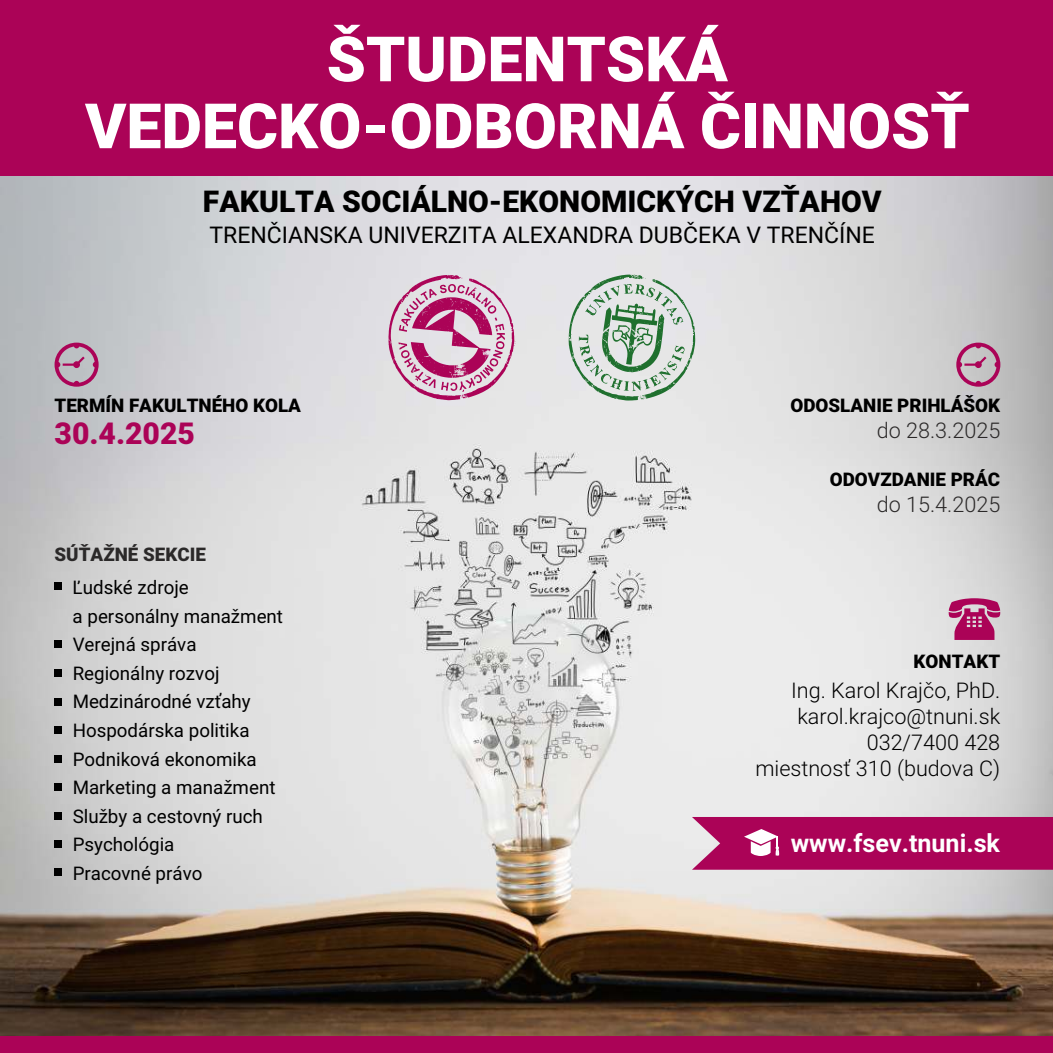
<style>
.page{position:relative;width:1053px;height:1053px;background:#fff}
.page>*{position:absolute;margin:0;border:0;box-sizing:border-box;transform-origin:0 0}
.t1{font:900 62.62px/66.9px "Roboto";color:#fff;text-align:center}
.t2{font:900 30.12px "Roboto";color:#ab0357}
.t3{font:900 30px "Roboto";color:#000}
.t4{font:700 25.12px "Roboto";color:#fff}
.t5{font:23px "Roboto";color:#000}
.t6{font:300 21.62px/25.9px "Roboto";color:#000;text-align:right}
.t7{font:300 21.62px "Roboto";color:#2b2929}
.t8{font:18.75px/28.6px "Roboto";color:#000}
.t9{font:900 18.75px "Roboto";color:#000}
.t10{font:900 18.75px "Roboto";color:#2b2929}
</style>
<div class="page">
<img style="left:0;top:438px;width:1052px;height:598px">
<img style="left:0;top:175px;width:1052px;height:263px">
<div style="left:0;top:0;width:1052px;height:175px;background:#ab0357"></div>
<svg style="left:692px;top:816px;width:360px;height:53px;background:#b11864"></svg>
<div style="left:55px;top:582px;width:7px;height:7px;background:#000"></div>
<div style="left:0;top:1036px;width:1052px;height:16px;background:#ab0357"></div>
<div style="left:55px;top:640px;width:7px;height:7px;background:#000"></div>
<div style="left:55px;top:669px;width:7px;height:7px;background:#000"></div>
<div style="left:55px;top:698px;width:7px;height:7px;background:#000"></div>
<div style="left:55px;top:726px;width:7px;height:7px;background:#000"></div>
<div style="left:55px;top:755px;width:7px;height:7px;background:#000"></div>
<div style="left:55px;top:783px;width:7px;height:8px;background:#000"></div>
<div style="left:55px;top:812px;width:7px;height:7px;background:#000"></div>
<div style="left:55px;top:840px;width:7px;height:7px;background:#000"></div>
<svg style="left:55px;top:342px;width:44px;height:44px;background:#b787a3"></svg>
<svg style="left:948px;top:598px;width:52px;height:42px;background:#bb4d84"></svg>
<svg style="left:956px;top:342px;width:44px;height:44px;background:#bd8ba4"></svg>
<svg style="left:568px;top:274px;width:127px;height:126px;background:#bbccc0"></svg>
<svg style="left:388px;top:275px;width:126px;height:125px;background:#d29eba"></svg>
<div style="left:55px;top:868px;width:7px;height:7px;background:#000"></div>
<h1 class="t1" style="left:85px;top:32px;width:886px">ŠTUDENTSKÁ<br>VEDECKO-ODBORNÁ ČINNOSŤ</h1>
<h3 class="t3" style="left:203px;top:190px;width:680px">FAKULTA SOCIÁLNO-EKONOMICKÝCH VZŤAHOV</h3>
<p class="t5" style="left:209px;top:225px;width:667px">TRENČIANSKA UNIVERZITA ALEXANDRA DUBČEKA V TRENČÍNE</p>
<p class="t9" style="left:55px;top:398px;width:248px">TERMÍN FAKULTNÉHO KOLA</p>
<h2 class="t2" style="left:55px;top:421px;width:142px">30.4.2025</h2>
<p class="t10" style="left:55px;top:547px;width:153px">SÚŤAŽNÉ SEKCIE</p>
<p class="t8" style="left:73px;top:575px;width:212px">Ľudské zdroje<br>a personálny manažment<br>Verejná správa<br>Regionálny rozvoj<br>Medzinárodné vzťahy<br>Hospodárska politika<br>Podniková ekonomika<br>Marketing a manažment<br>Služby a cestovný ruch<br>Psychológia<br>Pracovné právo</p>
<p class="t9" style="left:790px;top:398px;width:211px">ODOSLANIE PRIHLÁŠOK</p>
<p class="t7" style="left:876px;top:421px;width:125px">do 28.3.2025</p>
<p class="t9" style="left:829px;top:472px;width:172px">ODOVZDANIE PRÁC</p>
<p class="t7" style="left:876px;top:496px;width:125px">do 15.4.2025</p>
<p class="t9" style="left:913px;top:654px;width:88px">KONTAKT</p>
<p class="t6" style="left:755px;top:679px;width:246px">Ing. Karol Krajčo, PhD. karol.krajco@tnuni.sk<br>032/7400 428<br>miestnosť 310 (budova C)</p>
<h3 class="t4" style="left:790px;top:832px;width:211px">www.fsev.tnuni.sk</h3>
</div>
